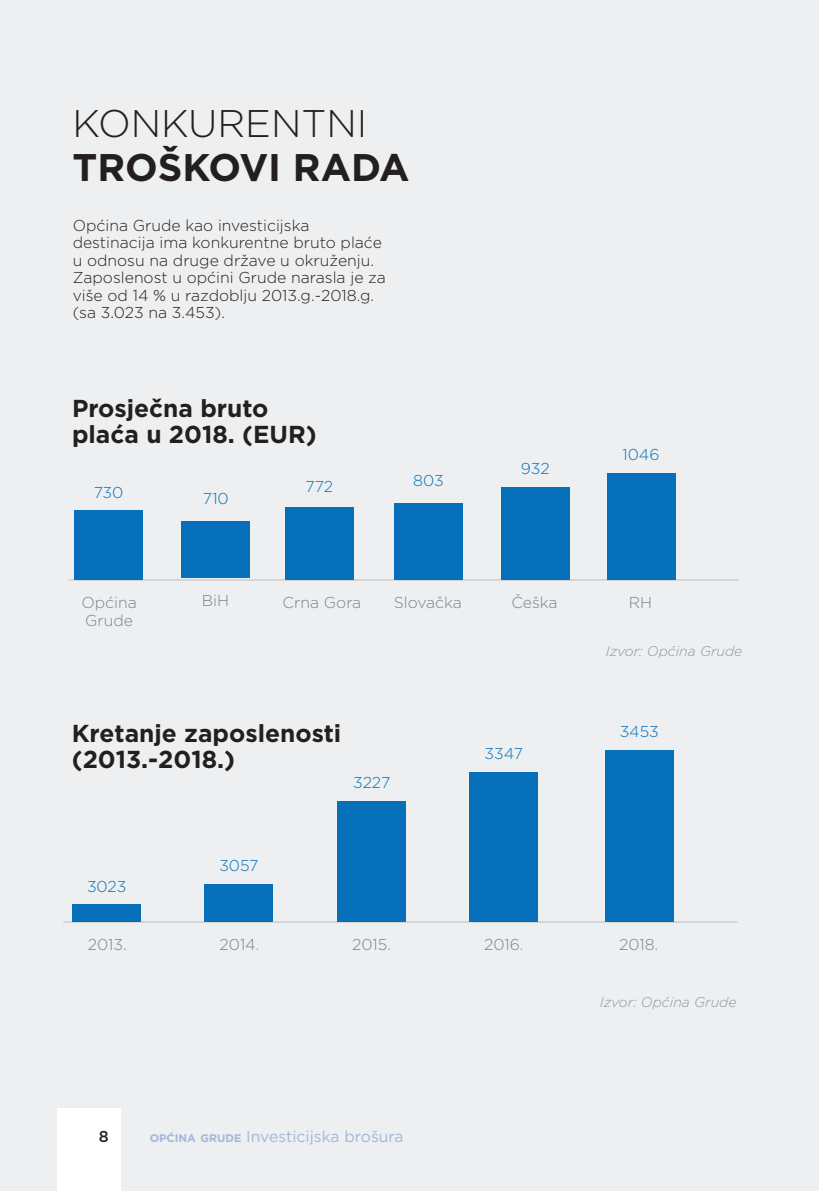
<style>
.page{position:relative;width:819px;height:1191px;background:#edeff0}
.page>*{position:absolute;margin:0;border:0;box-sizing:border-box;transform-origin:0 0}
.t1{font:700 38.5px "Gotham";color:#231f20}
.t2{font:300 38.5px "Gotham";color:#231f20}
.t3{font:700 24.5px/26.2px "Gotham";color:#231f20}
.t4{font:300 15.75px/17.5px "Gotham";color:#231f20}
.t5{font:300 15.75px/18.9px "Gotham";color:#808285}
.t6{font:300 15.75px "Gotham";color:#0671ba}
.t7{font:15.75px "Gotham";color:#a2b7db}
.t8{font:500 15.75px "Gotham";color:#231f20}
.t9{font:italic 300 14px "Gotham";color:#939598}
.s1{font-weight:700;font-size:11.03px}
</style>
<div class="page">
<hr style="left:69px;top:579px;width:669px;height:1px;background:#bcbdc0">
<div style="left:74px;top:510px;width:69px;height:70px;background:#0671ba"></div>
<div style="left:606px;top:473px;width:69px;height:107px;background:#0671ba"></div>
<div style="left:393px;top:503px;width:69px;height:77px;background:#0671ba"></div>
<hr style="left:63px;top:921px;width:674px;height:1px;background:#bcbdc0">
<div style="left:72px;top:904px;width:69px;height:17px;background:#0671ba"></div>
<div style="left:204px;top:884px;width:69px;height:37px;background:#0671ba"></div>
<div style="left:337px;top:801px;width:69px;height:120px;background:#0671ba"></div>
<div style="left:469px;top:772px;width:69px;height:149px;background:#0671ba"></div>
<div style="left:605px;top:750px;width:68px;height:171px;background:#0671ba"></div>
<div style="left:285px;top:507px;width:68px;height:73px;background:#0671ba"></div>
<div style="left:501px;top:487px;width:68px;height:93px;background:#0671ba"></div>
<div style="left:181px;top:521px;width:69px;height:57px;background:#0671ba"></div>
<div style="left:57px;top:1109px;width:63px;height:82px;background:#fff"></div>
<h1 class="t2" style="left:72px;top:99px;width:296px">KONKURENTNI</h1>
<h1 class="t1" style="left:72px;top:142px;width:339px">TROŠKOVI RADA</h1>
<p class="t4" style="left:73px;top:216px;width:315px">Općina Grude kao investicijska destinacija ima konkurentne bruto plaće u odnosu na druge države u okruženju.<br>Zaposlenost u općini Grude narasla je za više od 14 % u razdoblju 2013.g.-2018.g. (sa 3.023 na 3.453).</p>
<h2 class="t3" style="left:72px;top:394px;width:246px">Prosječna bruto plaća u 2018. (EUR)</h2>
<p class="t6" style="left:94px;top:482px;width:31px">730</p>
<p class="t6" style="left:203px;top:488px;width:27px">710</p>
<p class="t6" style="left:305px;top:476px;width:29px">772</p>
<p class="t6" style="left:413px;top:470px;width:32px">803</p>
<p class="t6" style="left:520px;top:458px;width:30px">932</p>
<p class="t6" style="left:622px;top:444px;width:39px">1046</p>
<p class="t5" style="left:81px;top:592px;width:57px">Općina<br>Grude</p>
<p class="t5" style="left:202px;top:590px;width:29px">BiH</p>
<p class="t5" style="left:282px;top:592px;width:80px">Crna Gora</p>
<p class="t5" style="left:511px;top:592px;width:48px">Češka</p>
<p class="t5" style="left:393px;top:592px;width:70px">Slovačka</p>
<p class="t5" style="left:628px;top:592px;width:25px">RH</p>
<p class="t9" style="left:606px;top:642px;width:138px">Izvor: Općina Grude</p>
<h2 class="t3" style="left:72px;top:720px;width:271px">Kretanje zaposlenosti (2013.-2018.)</h2>
<p class="t6" style="left:484px;top:743px;width:40px">3347</p>
<p class="t6" style="left:619px;top:721px;width:41px">3453</p>
<p class="t6" style="left:87px;top:876px;width:41px">3023</p>
<p class="t5" style="left:88px;top:934px;width:40px">2013.</p>
<p class="t6" style="left:219px;top:855px;width:41px">3057</p>
<p class="t5" style="left:219px;top:934px;width:41px">2014.</p>
<p class="t6" style="left:353px;top:772px;width:39px">3227</p>
<p class="t5" style="left:352px;top:934px;width:40px">2015.</p>
<p class="t8" style="left:99px;top:1126px;width:11px">8</p>
<p class="t7" style="left:150px;top:1126px;width:255px"><span class="s1">OPĆINA GRUDE</span> Investicijska brošura</p>
<p class="t5" style="left:484px;top:934px;width:41px">2016.</p>
<p class="t5" style="left:619px;top:934px;width:41px">2018.</p>
<p class="t9" style="left:600px;top:993px;width:138px">Izvor: Općina Grude</p>
</div>
